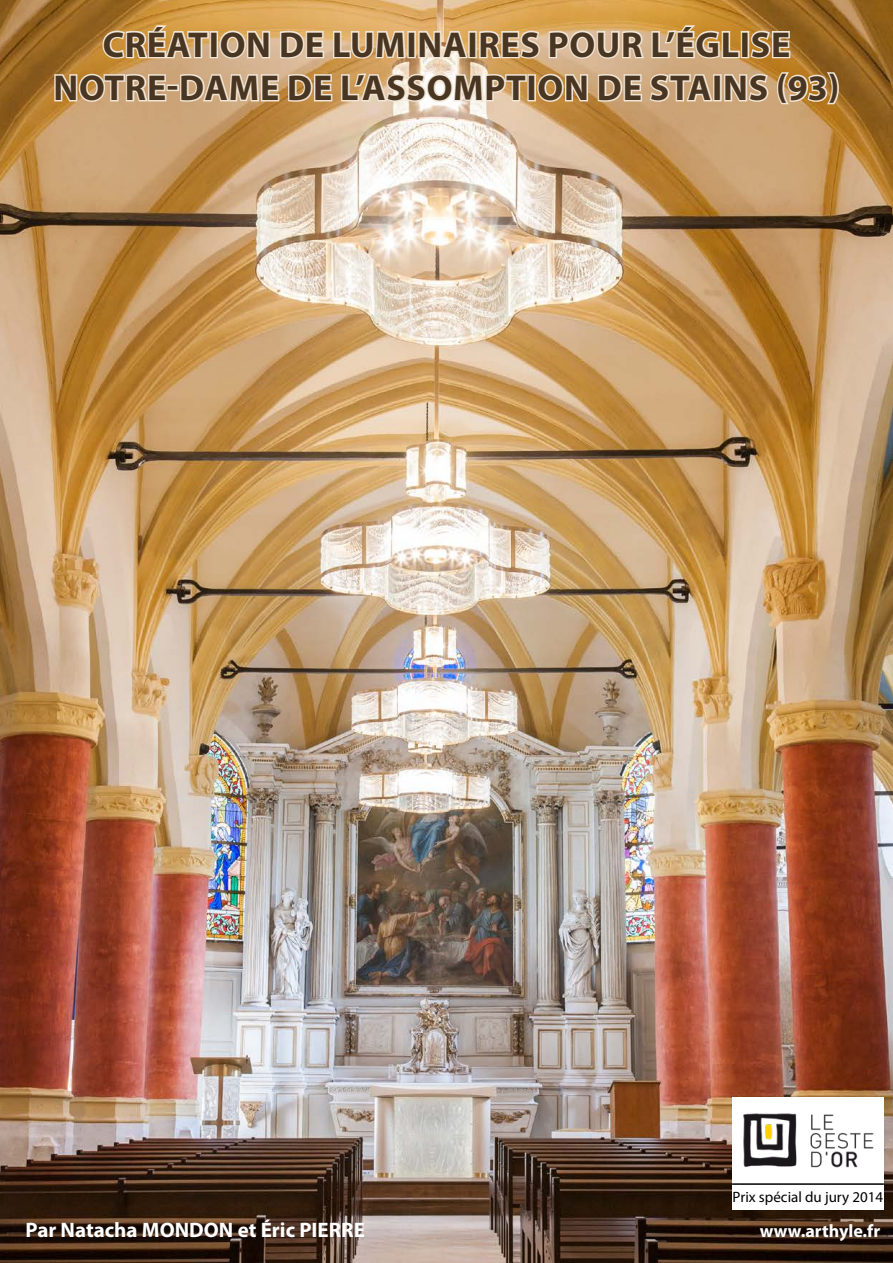
<style>
.page{position:relative;width:893px;height:1263px;background:#fff}
.page>*{position:absolute;margin:0;border:0;box-sizing:border-box;transform-origin:0 0}
.t1{font:700 36px/43.2px "Myriad Pro";letter-spacing:.02em;color:#483522;text-align:center}
.t2{font:700 21px "Myriad Pro";color:#fff}
.t3{font:700 18px "Myriad Pro";color:#fff}
.t4{font:15px "Myriad Pro";color:#000}
</style>
<div class="page">
<img style="left:0;top:0;width:893px;height:1263px">
<svg style="left:53px;top:0;width:787px;height:108px"></svg>
<div style="left:732px;top:1097px;width:152px;height:113px;background:#fff"></div>
<hr style="left:732px;top:1183px;width:152px;height:2px;background:#000">
<img style="left:732px;top:1113px;width:152px;height:71px">
<p class="t1" style="left:53px;top:24px;width:788px">CRÉATION DE LUMINAIRES POUR L’ÉGLISE<br>NOTRE-DAME DE L’ASSOMPTION DE STAINS (93)</p>
<p class="t2" style="left:26px;top:1218px;width:341px">Par Natacha MONDON et Éric PIERRE</p>
<p class="t4" style="left:733px;top:1188px;width:152px">Prix spécial du jury 2014</p>
<p class="t3" style="left:760px;top:1221px;width:122px">www.arthyle.fr</p>
</div>
